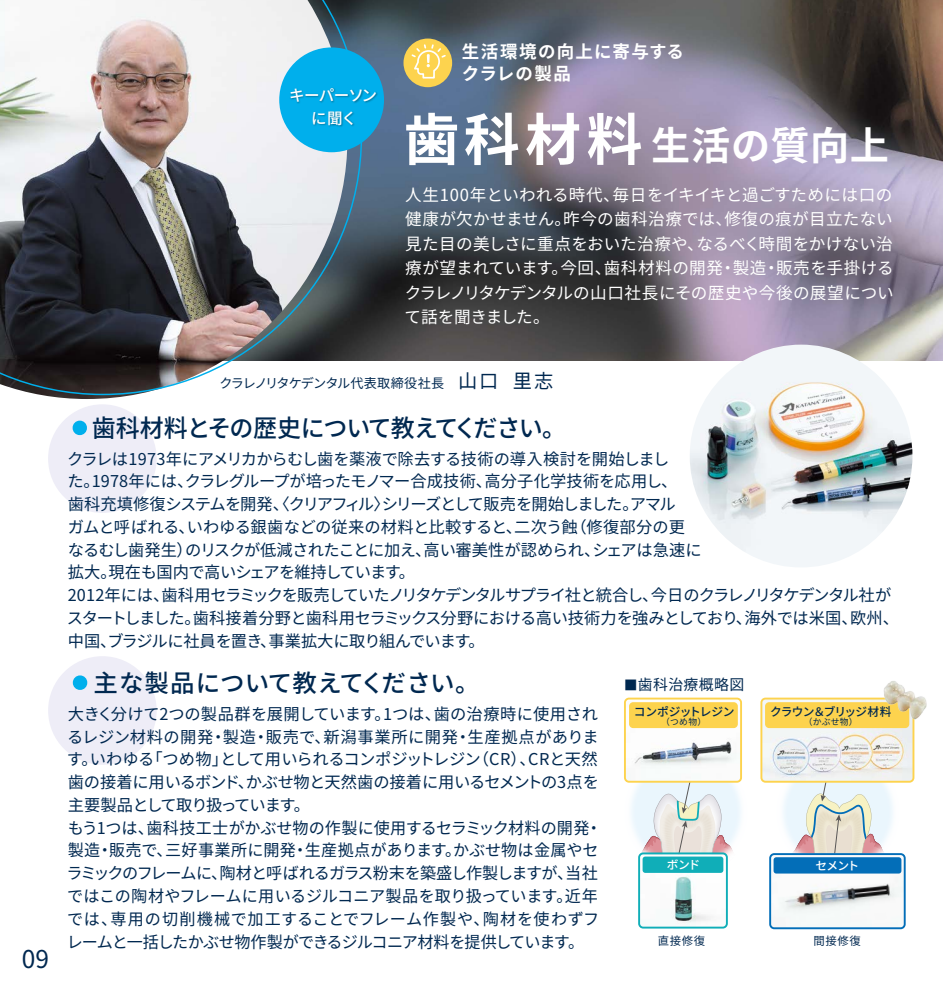
<style>
.page{position:relative;width:943px;height:993px;background:#fff}
.page>*{position:absolute;margin:0;border:0;box-sizing:border-box;transform-origin:0 0}
.t1{font:700 39.2px "Noto Sans CJ Kjp";letter-spacing:.01em;color:#fff}
.t2{font:500 24.5px "Noto Sans CJ Kjp";letter-spacing:-.03em;color:#002850}
.t3{font:500 24.5px "Noto Sans CJ Kjp";letter-spacing:.005em;color:#002850}
.t4{font:24.5px "Noto Sans CJ Kjp";color:#002850}
.t5{font:700 17.5px/21.9px "Noto Sans CJ Kjp";letter-spacing:.07em;color:#fff}
.t6{font:16.62px/24.5px "Noto Sans CJ Kjp";letter-spacing:-.015em;color:#fff;text-align:justify}
.t7{font:16.28px/22.8px "Noto Sans CJ Kjp";letter-spacing:-.025em;color:#002850}
.t8{font:500 15.58px/22.6px "Noto Sans CJ Kjp";letter-spacing:-.05em;color:#fff;text-align:center}
.t9{font:14.88px "Noto Sans CJ Kjp";letter-spacing:.025em;color:#002850}
.t10{font:13.12px "Noto Sans CJ Kjp";letter-spacing:-.07em;color:#002850}
.t11{font:500 11.72px "Noto Sans CJ Kjp";letter-spacing:-.05em;color:#002850}
.t12{font:500 11.72px "Noto Sans CJ Kjp";letter-spacing:-.015em;color:#002850}
.t13{font:500 11.72px "Noto Sans CJ Kjp";letter-spacing:-.075em;color:#fff}
.t14{font:11.38px "Noto Sans CJ Kjp";letter-spacing:.05em;color:#002850}
.t15{font:8.75px "Noto Sans CJ Kjp";letter-spacing:.03em;color:#002850}
.s1{font-size:56px}
.s2{font-size:19.25px}
.s3{color:#00afec}
.s4{font-size:13.47px}
</style>
<div class="page">
<img style="left:824px;top:728px;width:91px;height:202px">
<img style="left:771px;top:782px;width:132px;height:70px">
<svg style="left:627px;top:780px;width:115px;height:98px"></svg>
<svg style="left:779px;top:782px;width:115px;height:70px;background:#e5e5df"></svg>
<img style="left:362px;top:0;width:581px;height:360px">
<img style="left:0;top:0;width:362px;height:395px">
<div style="left:48px;top:404px;width:109px;height:108px;background:#eeedf7;border-radius:50%"></div>
<div style="left:48px;top:656px;width:109px;height:108px;background:#eeedf7;border-radius:50%"></div>
<div style="left:73px;top:420px;width:14px;height:15px;border:9px solid #00afec;border-radius:50%"></div>
<div style="left:73px;top:675px;width:14px;height:14px;border:9px solid #00afec;border-radius:50%"></div>
<div style="left:403px;top:39px;width:49px;height:48px;background:#fdd34e;border-radius:50%"></div>
<svg style="left:410px;top:43px;width:37px;height:36px"></svg>
<div style="left:279px;top:47px;width:105px;height:105px;background:#00afec;border-radius:50%"></div>
<img style="left:288px;top:88px;width:91px;height:55px">
<img style="left:689px;top:344px;width:223px;height:223px;border-radius:111px">
<img style="left:641px;top:853px;width:86px;height:74px">
<div style="left:638px;top:852px;width:89px;height:76px;border:2px solid #10aeb8;border-radius:4px"></div>
<div style="left:642px;top:856px;width:81px;height:16px;background:#10aeb8;border-radius:3px"></div>
<img style="left:627px;top:700px;width:112px;height:66px">
<div style="left:624px;top:697px;width:118px;height:85px;border:2px solid #fdd34e;border-radius:4px"></div>
<div style="left:629px;top:702px;width:108px;height:25px;background:#fdd34e;border-radius:4px"></div>
<img style="left:770px;top:855px;width:134px;height:73px">
<div style="left:769px;top:852px;width:136px;height:76px;border:2px solid #036eb8;border-radius:4px"></div>
<div style="left:773px;top:856px;width:128px;height:17px;background:#036eb8;border-radius:3px"></div>
<img style="left:763px;top:700px;width:148px;height:79px">
<div style="left:765px;top:702px;width:144px;height:25px;background:#fdd34e;border-radius:4px"></div>
<div style="left:760px;top:697px;width:154px;height:85px;border:2px solid #fdd34e;border-radius:4px"></div>
<img style="left:870px;top:681px;width:57px;height:47px">
<h2 class="t4" style="left:22px;top:945px;width:29px">09</h2>
<p class="t8" style="left:289px;top:84px;width:89px">キーパーソンに聞く</p>
<p class="t5" style="left:462px;top:41px;width:224px">生活環境の向上に寄与するクラレの製品</p>
<h1 class="t1" style="left:403px;top:124px;width:487px"><span class="s1">歯科材料</span>生活の質向上</h1>
<p class="t6" style="left:404px;top:182px;width:491px">人生100年といわれる時代、毎日をイキイキと過ごすためには口の健康が欠かせません。昨今の歯科治療では、修復の痕が目立たない見た目の美しさに重点をおいた治療や、なるべく時間をかけない治療が望まれています。今回、歯科材料の開発・製造・販売を手掛けるクラレノリタケデンタルの山口社長にその歴史や今後の展望について話を聞きました。</p>
<p class="t10" style="left:219px;top:376px;width:335px">クラレノリタケデンタル代表取締役社長　<span class="s2">山口 里志</span></p>
<h2 class="t2" style="left:68px;top:414px;width:500px"><span class="s3">・</span>歯科材料とその歴史について教えてください。</h2>
<p class="t7" style="left:67px;top:447px;width:833px">クラレは1973年にアメリカからむし歯を薬液で除去する技術の導入検討を開始しまし<br>た。1978年には、クラレグループが培ったモノマー合成技術、高分子化学技術を応用し、<br>歯科充填修復システムを開発、〈クリアフィル〉シリーズとして販売を開始しました。アマル<br>ガムと呼ばれる、いわゆる銀歯などの従来の材料と比較すると、二次う蝕（修復部分の更<br>なるむし歯発生）のリスクが低減されたことに加え、高い審美性が認められ、シェアは急速に<br>拡大。現在も国内で高いシェアを維持しています。<br>2012年には、歯科用セラミックを販売していたノリタケデンタルサプライ社と統合し、今日のクラレノリタケデンタル社がスタートしました。歯科接着分野と歯科用セラミックス分野における高い技術力を強みとしており、海外では米国、欧州、中国、ブラジルに社員を置き、事業拡大に取り組んでいます。</p>
<h2 class="t3" style="left:68px;top:669px;width:413px"><span class="s3">・</span>主な製品について教えてください。</h2>
<p class="t7" style="left:67px;top:702px;width:537px">大きく分けて2つの製品群を展開しています。1つは、歯の治療時に使用されるレジン材料の開発・製造・販売で、新潟事業所に開発・生産拠点があります。いわゆる「つめ物」として用いられるコンポジットレジン（CR）、CRと天然歯の接着に用いるボンド、かぶせ物と天然歯の接着に用いるセメントの3点を主要製品として取り扱っています。<br>もう1つは、歯科技工士がかぶせ物の作製に使用するセラミック材料の開発・製造・販売で、三好事業所に開発・生産拠点があります。かぶせ物は金属やセラミックのフレームに、陶材と呼ばれるガラス粉末を築盛し作製しますが、当社ではこの陶材やフレームに用いるジルコニア製品を取り扱っています。近年では、専用の切削機械で加工することでフレーム作製や、陶材を使わずフレームと一括したかぶせ物作製ができるジルコニア材料を提供しています。</p>
<p class="t9" style="left:624px;top:675px;width:122px"><span class="s4">■</span>歯科治療概略図</p>
<p class="t12" style="left:633px;top:704px;width:102px">コンポジットレジン</p>
<p class="t15" style="left:661px;top:716px;width:47px">（つめ物）</p>
<p class="t13" style="left:667px;top:857px;width:35px">ボンド</p>
<p class="t14" style="left:658px;top:934px;width:49px">直接修復</p>
<p class="t11" style="left:770px;top:704px;width:123px">クラウン＆ブリッジ材料</p>
<p class="t15" style="left:803px;top:716px;width:55px">（かぶせ物）</p>
<p class="t13" style="left:815px;top:858px;width:45px">セメント</p>
<p class="t14" style="left:813px;top:933px;width:49px">間接修復</p>
</div>
